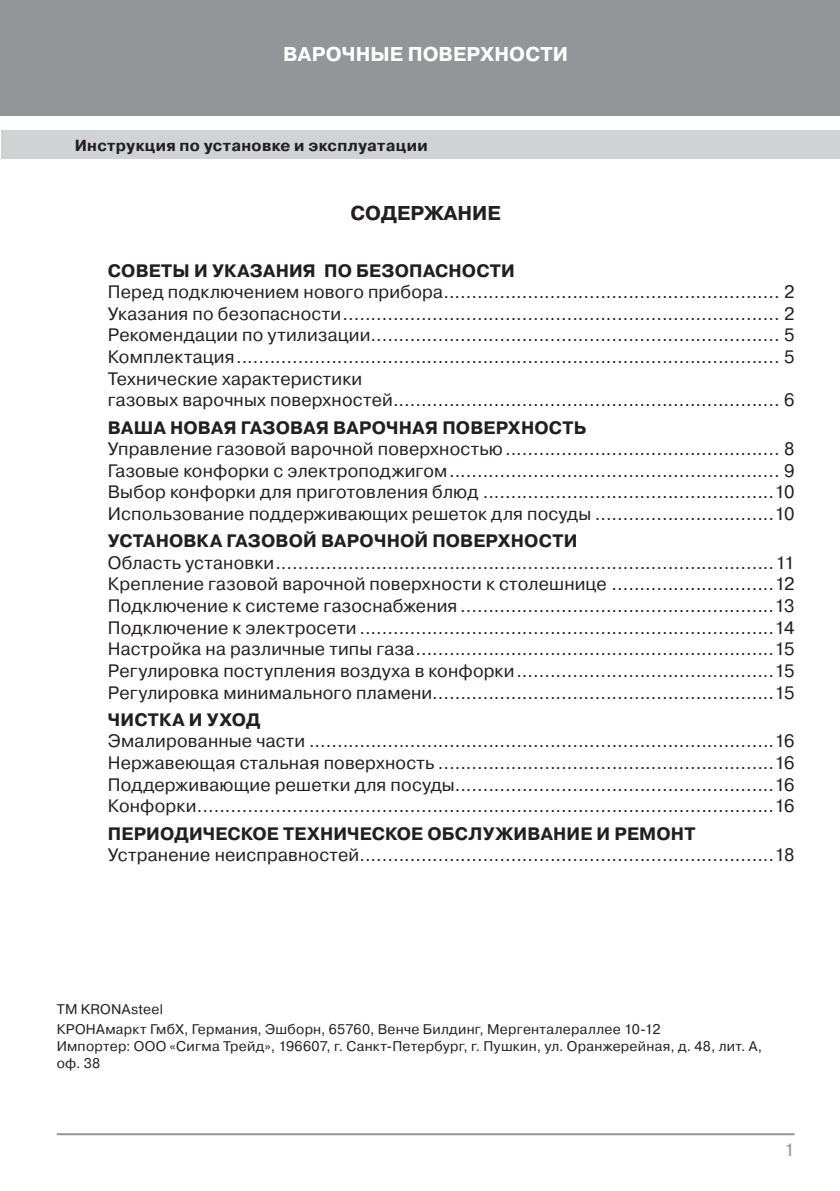
<style>
.page{position:relative;width:840px;height:1191px;background:#fff}
.page>*{position:absolute;margin:0;border:0;box-sizing:border-box;transform-origin:0 0}
.t1{font:700 20px "Pragmatica C";letter-spacing:.005em;color:#fff}
.t2{font:700 20px "Pragmatica C";color:#231f20}
.t3{font:18px/21.6px "Pragmatica C";letter-spacing:.01em;color:#231f20;text-align:justify}
.t4{font:700 18px "Pragmatica C";letter-spacing:.01em;color:#231f20}
.t5{font:18px "Pragmatica C";color:#939598}
.t6{font:700 16px "Pragmatica C";letter-spacing:.02em;color:#231f20}
.t7{font:14px/20px "Pragmatica C";letter-spacing:.02em;color:#231f20}
</style>
<div class="page">
<div style="left:0;top:0;width:839px;height:116px;background:#939598"></div>
<div style="left:1px;top:130px;width:838px;height:29px;background:#d1d2d4"></div>
<hr style="left:57px;top:1133px;width:737px;height:2px;background:#939598">
<p class="t1" style="left:283px;top:43px;width:286px">ВАРОЧНЫЕ ПОВЕРХНОСТИ</p>
<p class="t6" style="left:75px;top:136px;width:354px">Инструкция по установке и эксплуатации</p>
<p class="t2" style="left:350px;top:202px;width:151px">СОДЕРЖАНИЕ</p>
<p class="t4" style="left:108px;top:260px;width:408px">СОВЕТЫ И УКАЗАНИЯ ПО БЕЗОПАСНОСТИ</p>
<p class="t3" style="left:108px;top:281px;width:687px;text-align:left">Перед подключением нового прибора............................................................ 2<br>Указания по безопасности.............................................................................. 2<br>Рекомендации по утилизации......................................................................... 5<br>Комплектация................................................................................................. 5<br>Технические характеристики<br>газовых варочных поверхностей..................................................................... 6</p>
<p class="t4" style="left:108px;top:417px;width:480px">ВАША НОВАЯ ГАЗОВАЯ ВАРОЧНАЯ ПОВЕРХНОСТЬ</p>
<p class="t3" style="left:108px;top:438px;width:688px">Управление газовой варочной поверхностью................................................. 8<br>Газовые конфорки с электроподжигом........................................................... 9<br>Выбор конфорки для приготовления блюд ....................................................10<br>Использование поддерживающих решеток для посуды ................................10</p>
<p class="t4" style="left:108px;top:531px;width:470px">УСТАНОВКА ГАЗОВОЙ ВАРОЧНОЙ ПОВЕРХНОСТИ</p>
<p class="t3" style="left:108px;top:552px;width:688px">Область установки.........................................................................................11<br>Крепление газовой варочной поверхности к столешнице .............................12<br>Подключение к системе газоснабжения ........................................................13<br>Подключение к электросети ..........................................................................14<br>Настройка на различные типы газа................................................................15<br>Регулировка поступления воздуха в конфорки..............................................15<br>Регулировка минимального пламени.............................................................15</p>
<p class="t4" style="left:108px;top:709px;width:154px">ЧИСТКА И УХОД</p>
<p class="t3" style="left:108px;top:730px;width:687px">Эмалированные части ...................................................................................16<br>Нержавеющая стальная поверхность ............................................................16<br>Поддерживающие решетки для посуды.........................................................16<br>Конфорки.......................................................................................................16</p>
<p class="t4" style="left:108px;top:823px;width:588px">ПЕРИОДИЧЕСКОЕ ТЕХНИЧЕСКОЕ ОБСЛУЖИВАНИЕ И РЕМОНТ</p>
<p class="t3" style="left:108px;top:844px;width:687px">Устранение неисправностей..........................................................................18</p>
<p class="t7" style="left:57px;top:999px;width:605px">ТМ KRONAsteel<br>КРОНАмаркт ГмбХ, Германия, Эшборн, 65760, Венче Билдинг, Мергенталераллее 10-12</p>
<p class="t7" style="left:57px;top:1038px;width:706px;line-height:16.8px">Импортер: ООО «Сигма Трейд», 196607, г. Санкт-Петербург, г. Пушкин, ул. Оранжерейная, д. 48, лит. А, оф. 38</p>
<p class="t5" style="left:783px;top:1139px;width:12px">1</p>
</div>
